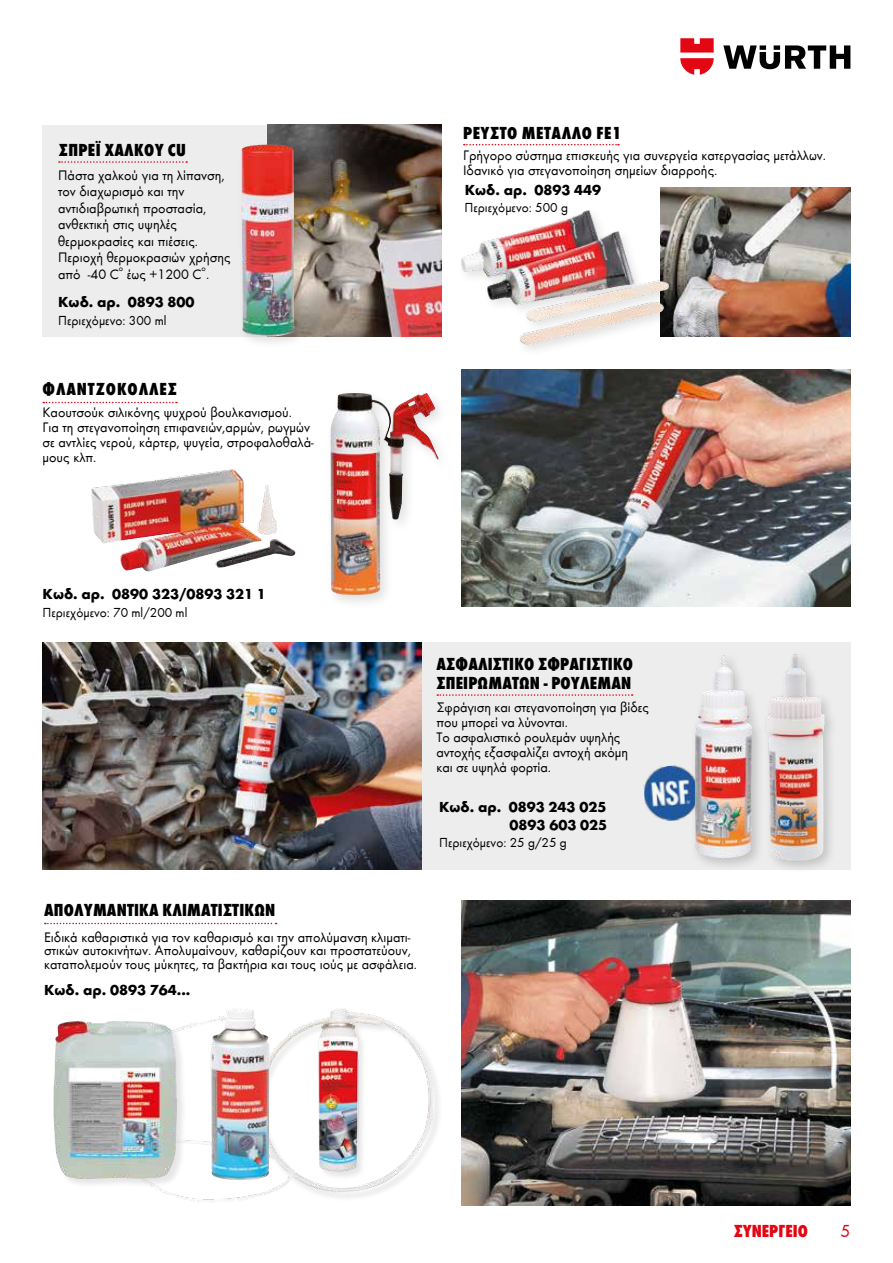
<style>
.page{position:relative;width:893px;height:1263px;background:#fff}
.page>*{position:absolute;margin:0;border:0;box-sizing:border-box;transform-origin:0 0}
.t1{font:800 condensed 18px/19.5px "Wuerth";letter-spacing:.01em;color:#000}
.t2{font:800 condensed 18px "Wuerth";letter-spacing:.03em;color:#000}
.t3{font:800 condensed 18px "Wuerth";letter-spacing:.05em;color:#000}
.t4{font:800 condensed 18px "Wuerth";color:#e30613}
.t5{font:18px "Wuerth";color:#e30613}
.t6{font:700 15px/18px "Wuerth";color:#000;text-align:right}
.t7{font:14.25px/15px "Wuerth";color:#000}
.t8{font:13.5px "Wuerth";color:#000}
.t9{font:8.25px "Wuerth";color:#000}
</style>
<div class="page">
<svg style="left:723px;top:45px;width:127px;height:24px"></svg>
<svg style="left:680px;top:38px;width:34px;height:37px"></svg>
<img style="left:660px;top:188px;width:191px;height:148px">
<div style="left:42px;top:125px;width:277px;height:212px;background:#ededed"></div>
<img style="left:268px;top:125px;width:174px;height:212px">
<svg style="left:59px;top:161px;width:128px;height:2px"></svg>
<div style="left:237px;top:140px;width:70px;height:209px;background:#000;opacity:.12"></div>
<img style="left:241px;top:145px;width:54px;height:192px">
<svg style="left:464px;top:144px;width:155px;height:1px"></svg>
<div style="left:456px;top:206px;width:225px;height:151px;background:#000;opacity:.12"></div>
<img style="left:461px;top:210px;width:126px;height:71px">
<svg style="left:43px;top:402px;width:134px;height:1px"></svg>
<img style="left:91px;top:469px;width:141px;height:80px">
<img style="left:330px;top:393px;width:109px;height:203px">
<div style="left:421px;top:642px;width:429px;height:228px;background:#ededed"></div>
<svg style="left:437px;top:694px;width:196px;height:2px"></svg>
<div style="left:762px;top:649px;width:75px;height:225px;background:#000;opacity:.18"></div>
<img style="left:766px;top:654px;width:59px;height:207px">
<img style="left:462px;top:900px;width:388px;height:305px">
<div style="left:255px;top:1008px;width:188px;height:193px;background:#000;opacity:.1"></div>
<img style="left:295px;top:1008px;width:42px;height:49px">
<svg style="left:45px;top:923px;width:232px;height:1px"></svg>
<img style="left:159px;top:1008px;width:136px;height:195px">
<div style="left:53px;top:1020px;width:134px;height:168px;background:#000;opacity:.1"></div>
<img style="left:53px;top:1021px;width:124px;height:158px">
<img style="left:462px;top:370px;width:388px;height:237px">
<img style="left:42px;top:642px;width:379px;height:227px">
<img style="left:643px;top:765px;width:47px;height:56px">
<div style="left:690px;top:651px;width:76px;height:220px;background:#000;opacity:.18"></div>
<img style="left:695px;top:655px;width:57px;height:203px">
<p class="t1" style="left:59px;top:139px;width:129px">ΣΠΡΕΪ ΧΑΛΚΟΥ CU</p>
<p class="t7" style="left:58px;top:166px;width:174px;line-height:16.5px">Πάστα χαλκού για τη λίπανση, τον διαχωρισμό και την αντιδιαβρωτική προστασία, ανθεκτική στις υψηλές θερμοκρασίες και πιέσεις.<br>Περιοχή θερμοκρασιών χρήσης από -40 C</p>
<p class="t9" style="left:119px;top:263px;width:6px">ο</p>
<p class="t7" style="left:127px;top:266px;width:84px">έως +1200 C .</p>
<p class="t9" style="left:202px;top:263px;width:6px">ο</p>
<p class="t6" style="left:58px;top:292px;width:138px">Κωδ. αρ. 0893 800</p>
<p class="t8" style="left:58px;top:311px;width:110px">Περιεχόμενο: 300 ml</p>
<p class="t3" style="left:43px;top:376px;width:136px">ΦΛΑΝΤΖΟΚΟΛΛΕΣ</p>
<p class="t7" style="left:43px;top:404px;width:273px">Καουτσούκ σιλικόνης ψυχρού βουλκανισμού.<br>Για τη στεγανοποίηση επιφανειών,αρμών, ρωγμών σε αντλίες νερού, κάρτερ, ψυγεία, στροφαλοθαλά&shy;μους κλπ.</p>
<p class="t2" style="left:463px;top:120px;width:160px">ΡΕΥΣΤΟ ΜΕΤΑΛΛΟ FΕ1</p>
<p class="t7" style="left:463px;top:147px;width:365px">Γρήγορο σύστημα επισκευής για συνεργεία κατεργασίας μετάλλων.<br>Ιδανικό για στεγανοποίηση σημείων διαρροής.</p>
<p class="t6" style="left:465px;top:180px;width:138px">Κωδ. αρ. 0893 449</p>
<p class="t8" style="left:464px;top:198px;width:105px">Περιεχόμενο: 500 g</p>
<p class="t6" style="left:43px;top:584px;width:225px">Κωδ. αρ. 0890 323/0893 321 1</p>
<p class="t8" style="left:43px;top:603px;width:146px">Περιεχόμενο: 70 ml/200 ml</p>
<p class="t1" style="left:436px;top:653px;width:198px">ΑΣΦΑΛΙΣΤΙΚΟ ΣΦΡΑΓΙΣΤΙΚΟ<br>ΣΠΕΙΡΩΜΑΤΩΝ - ΡΟΥΛΕΜΑΝ</p>
<p class="t7" style="left:436px;top:699px;width:214px">Σφράγιση και στεγανοποίηση για βίδες που μπορεί να λύνονται.<br>Το ασφαλιστικό ρουλεμάν υψηλής αντοχής εξασφαλίζει αντοχή ακόμη<br>και σε υψηλά φορτία.</p>
<p class="t6" style="left:439px;top:797px;width:169px">Κωδ. αρ. 0893 243 025<br>0893 603 025</p>
<p class="t8" style="left:439px;top:833px;width:129px">Περιεχόμενο: 25 g/25 g</p>
<p class="t1" style="left:44px;top:899px;width:233px">ΑΠΟΛΥΜΑΝΤΙΚΑ ΚΛΙΜΑΤΙΣΤΙΚΩΝ</p>
<p class="t7" style="left:44px;top:930px;width:374px;line-height:13.5px">Ειδικά καθαριστικά για τον καθαρισμό και την απολύμανση κλιματι&shy;στικών αυτοκινήτων. Απολυμαίνουν, καθαρίζουν και προστατεύουν, καταπολεμούν τους μύκητες, τα βακτήρια και τους ιούς με ασφάλεια.</p>
<p class="t6" style="left:44px;top:979px;width:148px">Κωδ. αρ. 0893 764...</p>
<p class="t4" style="left:734px;top:1218px;width:76px">ΣΥΝΕΡΓΕΙΟ</p>
<p class="t5" style="left:840px;top:1218px;width:11px">5</p>
</div>
